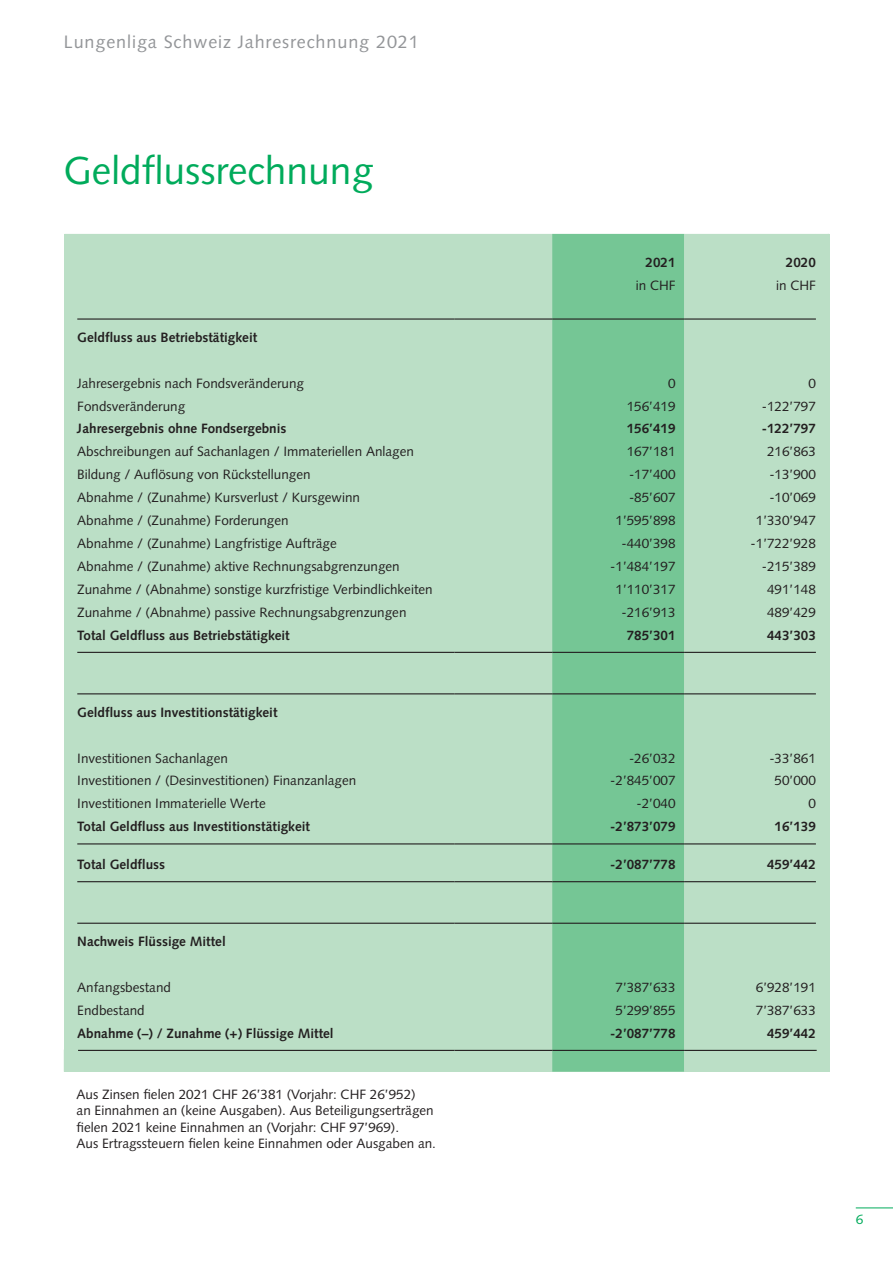
<style>
.page{position:relative;width:893px;height:1263px;background:#fff}
.page>*{position:absolute;margin:0;border:0;box-sizing:border-box;transform-origin:0 0}
.t1{font:39px "Syntax LT Std";color:#00ab5b}
.t2{font:18px "Syntax LT Std";letter-spacing:.05em;color:#939598}
.t3{font:13.5px/16.5px "Syntax LT Std";color:#231f20}
.t4{font:700 13.5px "Syntax LT Std";color:#231f20}
.t5{font:13.5px "Syntax LT Std";color:#00ab5b}
</style>
<div class="page">
<hr style="left:856px;top:1207px;width:37px;height:1px;background:#00ab5b">
<div style="left:65px;top:234px;width:764px;height:838px;background:#bbdfc6"></div>
<div style="left:552px;top:234px;width:132px;height:838px;background:#75c695"></div>
<div style="left:684px;top:234px;width:132px;height:838px;background:#bbdfc6"></div>
<hr style="left:828px;top:234px;width:1px;height:39px;background:#bbdfc6">
<svg style="left:828px;top:273px;width:1px;height:98px"></svg>
<svg style="left:828px;top:652px;width:1px;height:200px"></svg>
<hr style="left:828px;top:852px;width:1px;height:30px;background:#bbdfc6">
<svg style="left:828px;top:882px;width:1px;height:93px"></svg>
<svg style="left:828px;top:1021px;width:1px;height:51px"></svg>
<hr style="left:77px;top:318px;width:377px;height:2px;background:#231f20">
<hr style="left:454px;top:318px;width:98px;height:2px;background:#231f20">
<hr style="left:552px;top:318px;width:132px;height:2px;background:#231f20">
<hr style="left:684px;top:318px;width:132px;height:2px;background:#231f20">
<hr style="left:77px;top:652px;width:377px;height:1px;background:#231f20">
<hr style="left:454px;top:652px;width:98px;height:1px;background:#231f20">
<hr style="left:552px;top:652px;width:132px;height:1px;background:#231f20">
<hr style="left:684px;top:652px;width:132px;height:1px;background:#231f20">
<hr style="left:77px;top:693px;width:377px;height:1px;background:#231f20">
<hr style="left:454px;top:693px;width:98px;height:1px;background:#231f20">
<hr style="left:552px;top:693px;width:132px;height:1px;background:#231f20">
<hr style="left:684px;top:693px;width:132px;height:1px;background:#231f20">
<hr style="left:77px;top:843px;width:377px;height:1px;background:#231f20">
<hr style="left:454px;top:843px;width:98px;height:1px;background:#231f20">
<hr style="left:552px;top:843px;width:132px;height:1px;background:#231f20">
<hr style="left:684px;top:843px;width:132px;height:1px;background:#231f20">
<hr style="left:77px;top:881px;width:377px;height:1px;background:#231f20">
<hr style="left:454px;top:881px;width:98px;height:1px;background:#231f20">
<hr style="left:552px;top:881px;width:132px;height:1px;background:#231f20">
<hr style="left:684px;top:881px;width:132px;height:1px;background:#231f20">
<hr style="left:77px;top:923px;width:377px;height:1px;background:#231f20">
<hr style="left:454px;top:923px;width:98px;height:1px;background:#231f20">
<hr style="left:552px;top:923px;width:132px;height:1px;background:#231f20">
<hr style="left:684px;top:923px;width:132px;height:1px;background:#231f20">
<hr style="left:78px;top:1050px;width:376px;height:1px;background:#231f20">
<hr style="left:454px;top:1050px;width:98px;height:1px;background:#231f20">
<hr style="left:552px;top:1050px;width:132px;height:1px;background:#231f20">
<hr style="left:684px;top:1050px;width:133px;height:1px;background:#231f20">
<svg style="left:64px;top:1050px;width:14px;height:22px"></svg>
<svg style="left:454px;top:1051px;width:1px;height:21px"></svg>
<hr style="left:815px;top:1051px;width:2px;height:21px;background:#bbdfc6">
<h2 class="t2" style="left:64px;top:31px;width:357px">Lungenliga Schweiz Jahresrechnung 2021</h2>
<h1 class="t1" style="left:64px;top:147px;width:311px">Geldflussrechnung</h1>
<p class="t4" style="left:646px;top:254px;width:32px">2021</p>
<p class="t4" style="left:786px;top:254px;width:32px">2020</p>
<p class="t3" style="left:636px;top:277px;width:41px">in CHF</p>
<p class="t3" style="left:776px;top:277px;width:41px">in CHF</p>
<p class="t4" style="left:77px;top:329px;width:181px">Geldfluss aus Betriebstätigkeit</p>
<p class="t3" style="left:77px;top:375px;width:228px">Jahresergebnis nach Fondsveränderung</p>
<p class="t3" style="left:668px;top:375px;width:9px">0</p>
<p class="t3" style="left:808px;top:375px;width:9px">0</p>
<p class="t3" style="left:77px;top:398px;width:110px">Fondsveränderung</p>
<p class="t3" style="left:627px;top:398px;width:50px">156’419</p>
<p class="t3" style="left:762px;top:398px;width:56px">-122’797</p>
<p class="t4" style="left:77px;top:421px;width:211px">Jahresergebnis ohne Fondsergebnis</p>
<p class="t4" style="left:627px;top:421px;width:50px">156’419</p>
<p class="t4" style="left:762px;top:421px;width:56px">-122’797</p>
<p class="t3" style="left:77px;top:443px;width:338px">Abschreibungen auf Sachanlagen / Immateriellen Anlagen</p>
<p class="t3" style="left:627px;top:443px;width:50px">167’181</p>
<p class="t3" style="left:767px;top:443px;width:50px">216’863</p>
<p class="t3" style="left:77px;top:466px;width:235px">Bildung / Auflösung von Rückstellungen</p>
<p class="t3" style="left:629px;top:466px;width:48px">-17’400</p>
<p class="t3" style="left:769px;top:466px;width:48px">-13’900</p>
<p class="t3" style="left:77px;top:489px;width:284px">Abnahme / (Zunahme) Kursverlust / Kursgewinn</p>
<p class="t3" style="left:629px;top:489px;width:48px">-85’607</p>
<p class="t3" style="left:769px;top:489px;width:48px">-10’069</p>
<p class="t3" style="left:77px;top:512px;width:213px">Abnahme / (Zunahme) Forderungen</p>
<p class="t3" style="left:615px;top:512px;width:62px">1’595’898</p>
<p class="t3" style="left:756px;top:512px;width:62px">1’330’947</p>
<p class="t3" style="left:77px;top:535px;width:261px">Abnahme / (Zunahme) Langfristige Aufträge</p>
<p class="t3" style="left:621px;top:535px;width:56px">-440’398</p>
<p class="t3" style="left:751px;top:535px;width:67px">-1’722’928</p>
<p class="t3" style="left:77px;top:558px;width:324px">Abnahme / (Zunahme) aktive Rechnungsabgrenzungen</p>
<p class="t3" style="left:610px;top:558px;width:67px">-1’484’197</p>
<p class="t3" style="left:762px;top:558px;width:56px">-215’389</p>
<p class="t3" style="left:77px;top:581px;width:357px">Zunahme / (Abnahme) sonstige kurzfristige Verbindlichkeiten</p>
<p class="t3" style="left:615px;top:581px;width:62px">1’110’317</p>
<p class="t3" style="left:767px;top:581px;width:50px">491’148</p>
<p class="t3" style="left:77px;top:604px;width:331px">Zunahme / (Abnahme) passive Rechnungsabgrenzungen</p>
<p class="t3" style="left:621px;top:604px;width:56px">-216’913</p>
<p class="t3" style="left:767px;top:604px;width:50px">489’429</p>
<p class="t4" style="left:77px;top:627px;width:214px">Total Geldfluss aus Betriebstätigkeit</p>
<p class="t4" style="left:627px;top:627px;width:50px">785’301</p>
<p class="t4" style="left:767px;top:627px;width:50px">443’303</p>
<p class="t4" style="left:77px;top:704px;width:202px">Geldfluss aus Investitionstätigkeit</p>
<p class="t3" style="left:77px;top:750px;width:152px">Investitionen Sachanlagen</p>
<p class="t3" style="left:629px;top:750px;width:48px">-26’032</p>
<p class="t3" style="left:769px;top:750px;width:48px">-33’861</p>
<p class="t3" style="left:77px;top:772px;width:281px">Investitionen / (Desinvestitionen) Finanzanlagen</p>
<p class="t3" style="left:610px;top:772px;width:67px">-2’845’007</p>
<p class="t3" style="left:775px;top:772px;width:43px">50’000</p>
<p class="t3" style="left:77px;top:795px;width:190px">Investitionen Immaterielle Werte</p>
<p class="t3" style="left:637px;top:795px;width:41px">-2’040</p>
<p class="t3" style="left:808px;top:795px;width:9px">0</p>
<p class="t4" style="left:77px;top:819px;width:234px">Total Geldfluss aus Investitionstätigkeit</p>
<p class="t4" style="left:610px;top:819px;width:67px">-2’873’079</p>
<p class="t4" style="left:775px;top:819px;width:43px">16’139</p>
<p class="t4" style="left:77px;top:856px;width:89px">Total Geldfluss</p>
<p class="t4" style="left:610px;top:856px;width:67px">-2’087’778</p>
<p class="t4" style="left:767px;top:856px;width:50px">459’442</p>
<p class="t4" style="left:77px;top:934px;width:150px">Nachweis Flüssige Mittel</p>
<p class="t3" style="left:77px;top:979px;width:95px">Anfangsbestand</p>
<p class="t3" style="left:615px;top:979px;width:62px">7’387’633</p>
<p class="t3" style="left:756px;top:979px;width:62px">6’928’191</p>
<p class="t3" style="left:77px;top:1002px;width:69px">Endbestand</p>
<p class="t3" style="left:615px;top:1002px;width:62px">5’299’855</p>
<p class="t3" style="left:756px;top:1002px;width:62px">7’387’633</p>
<p class="t4" style="left:77px;top:1025px;width:258px">Abnahme (–) / Zunahme (+) Flüssige Mittel</p>
<p class="t4" style="left:610px;top:1025px;width:67px">-2’087’778</p>
<p class="t4" style="left:767px;top:1025px;width:50px">459’442</p>
<p class="t3" style="left:77px;top:1086px;width:361px">Aus Zinsen fielen 2021 CHF 26’381 (Vorjahr: CHF 26’952)<br>an Einnahmen an (keine Ausgaben). Aus Beteiligungserträgen fielen 2021 keine Einnahmen an (Vorjahr: CHF 97’969).<br>Aus Ertragssteuern fielen keine Einnahmen oder Ausgaben an.</p>
<p class="t5" style="left:856px;top:1211px;width:9px">6</p>
</div>
